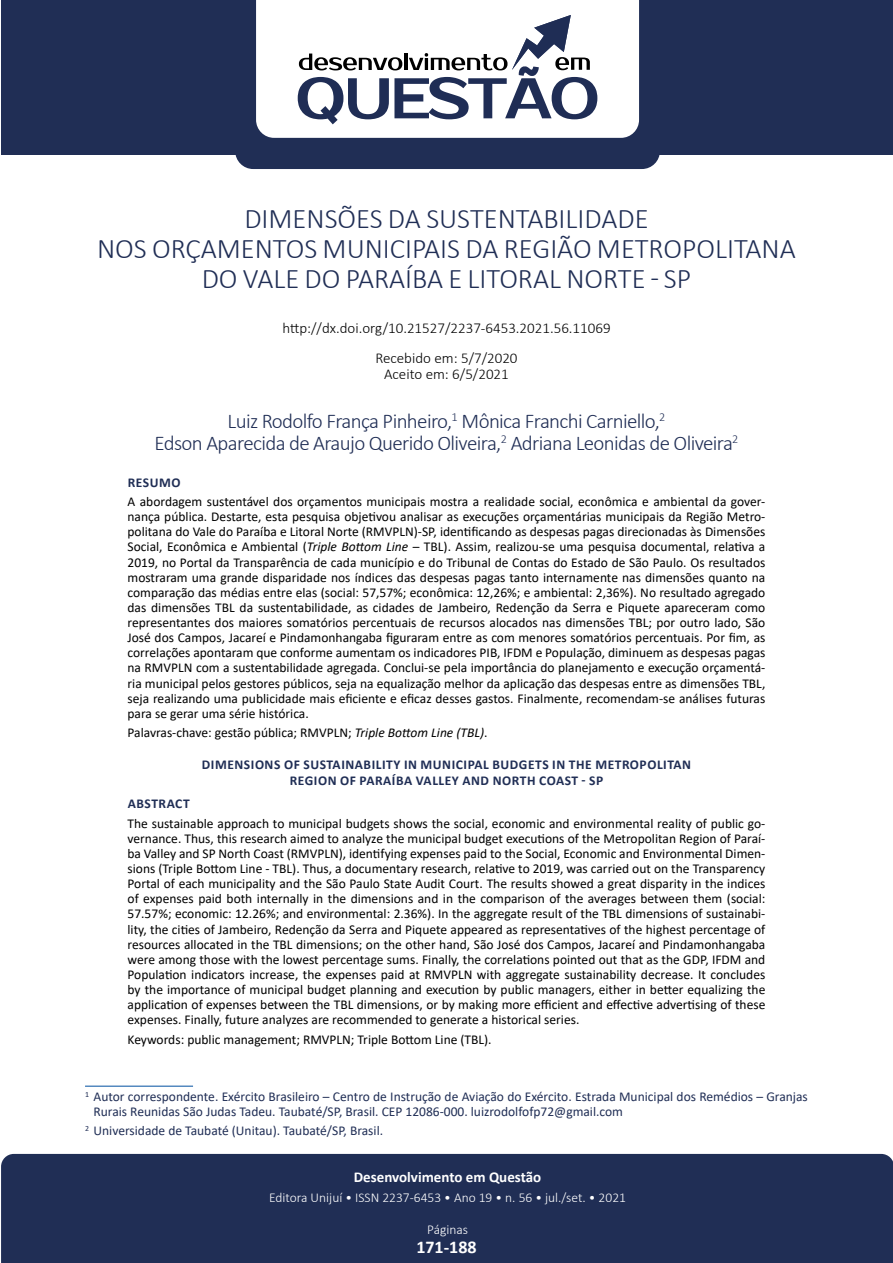
<style>
.page{position:relative;width:893px;height:1263px;background:#fff}
.page>*{position:absolute;margin:0;border:0;box-sizing:border-box;transform-origin:0 0}
.t1{font:300 28.5px/30.2px "Calibri";color:#202e55;text-align:center}
.t2{font:300 21px/22.6px "Calibri";letter-spacing:-.03em;color:#202e55;text-align:center}
.t3{font:700 18px "Calibri";color:#fff}
.t4{font:300 15px/29.4px "Calibri";color:#000;text-align:center}
.t5{font:700 15px "Calibri";color:#fff}
.t6{font:13.5px/15.1px "Calibri";color:#000;text-align:justify}
.t7{font:13.5px/15px "Calibri";color:#202e55}
.t8{font:700 13.5px/15.1px "Calibri";letter-spacing:.04em;color:#202e55;text-align:center}
.t9{font:300 13.5px "Calibri";color:#fff}
.s1{font-style:italic}
</style>
<div class="page">
<div style="left:1px;top:0;width:892px;height:154px;background:#202e55"></div>
<div style="left:235px;top:0;width:425px;height:169px;background:#202e55;border-radius:18px"></div>
<div style="left:256px;top:0;width:383px;height:138px;background:#fff"></div>
<svg style="left:298px;top:15px;width:299px;height:109px"></svg>
<div style="left:1px;top:1154px;width:892px;height:109px;background:#202e55"></div>
<hr style="left:85px;top:1086px;width:108px;height:1px;background:#004f9f">
<h1 class="t1" style="left:97px;top:203px;width:700px">DIMENSÕES DA SUSTENTABILIDADE<br>NOS ORÇAMENTOS MUNICIPAIS DA REGIÃO METROPOLITANA<br>DO VALE DO PARAÍBA E LITORAL NORTE - SP</h1>
<p class="t4" style="left:282px;top:314px;width:330px">http://dx.doi.org/10.21527/2237-6453.2021.56.11069<br>Recebido em: 5/7/2020</p>
<p class="t4" style="left:384px;top:360px;width:126px">Aceito em: 6/5/2021</p>
<h2 class="t2" style="left:154px;top:409px;width:585px">Luiz Rodolfo França Pinheiro,<sup>1</sup> Mônica Franchi Carniello,<sup>2<br></sup>Edson Aparecida de Araujo Querido Oliveira,<sup>2</sup> Adriana Leonidas de Oliveira<sup>2</sup></h2>
<p class="t8" style="left:128px;top:474px;width:54px">RESUMO</p>
<p class="t6" style="left:128px;top:494px;width:639px">A abordagem sustentável dos orçamentos municipais mostra a realidade social, econômica e ambiental da gover&shy;nança pública. Destarte, esta pesquisa objetivou analisar as execuções orçamentárias municipais da Região Metro&shy;politana do Vale do Paraíba e Litoral Norte (RMVPLN)-SP, identificando as despesas pagas direcionadas às Dimensões Social, Econômica e Ambiental (<span class="s1">Triple Bottom Line</span> – TBL). Assim, realizou-se uma pesquisa documental, relativa a 2019, no Portal da Transparência de cada município e do Tribunal de Contas do Estado de São Paulo. Os resultados mostraram uma grande disparidade nos índices das despesas pagas tanto internamente nas dimensões quanto na comparação das médias entre elas (social: 57,57%; econômica: 12,26%; e ambiental: 2,36%). No resultado agregado das dimensões TBL da sustentabilidade, as cidades de Jambeiro, Redenção da Serra e Piquete apareceram como representantes dos maiores somatórios percentuais de recursos alocados nas dimensões TBL; por outro lado, São José dos Campos, Jacareí e Pindamonhangaba figuraram entre as com menores somatórios percentuais. Por fim, as correlações apontaram que conforme aumentam os indicadores PIB, IFDM e População, diminuem as despesas pagas na RMVPLN com a sustentabilidade agregada. Conclui-se pela importância do planejamento e execução orçamentá&shy;ria municipal pelos gestores públicos, seja na equalização melhor da aplicação das despesas entre as dimensões TBL, seja realizando uma publicidade mais eficiente e eficaz desses gastos. Finalmente, recomendam-se análises futuras para se gerar uma série histórica.</p>
<p class="t6" style="left:128px;top:725px;width:362px">Palavras-chave: gestão pública; RMVPLN; <span class="s1">Triple Bottom Line (TBL)</span>.</p>
<p class="t8" style="left:202px;top:757px;width:491px">DIMENSIONS OF SUSTAINABILITY IN MUNICIPAL BUDGETS IN THE METROPOLITAN<br>REGION OF PARAÍBA VALLEY AND NORTH COAST - SP</p>
<p class="t8" style="left:128px;top:796px;width:63px">ABSTRACT</p>
<p class="t6" style="left:128px;top:815px;width:639px">The sustainable approach to municipal budgets shows the social, economic and environmental reality of public go&shy;vernance. Thus, this research aimed to analyze the municipal budget executions of the Metropolitan Region of Paraí&shy;ba Valley and SP North Coast (RMVPLN), identifying expenses paid to the Social, Economic and Environmental Dimen&shy;sions (Triple Bottom Line - TBL). Thus, a documentary research, relative to 2019, was carried out on the Transparency Portal of each municipality and the São Paulo State Audit Court. The results showed a great disparity in the indices of expenses paid both internally in the dimensions and in the comparison of the averages between them (social:<br>57.57%; economic: 12.26%; and environmental: 2.36%). In the aggregate result of the TBL dimensions of sustainabi&shy;lity, the cities of Jambeiro, Redenção da Serra and Piquete appeared as representatives of the highest percentage of resources allocated in the TBL dimensions; on the other hand, São José dos Campos, Jacareí and Pindamonhangaba were among those with the lowest percentage sums. Finally, the correlations pointed out that as the GDP, IFDM and Population indicators increase, the expenses paid at RMVPLN with aggregate sustainability decrease. It concludes by the importance of municipal budget planning and execution by public managers, either in better equalizing the application of expenses between the TBL dimensions, or by making more efficient and effective advertising of these expenses. Finally, future analyzes are recommended to generate a historical series.</p>
<p class="t6" style="left:128px;top:1031px;width:366px">Keywords: public management; RMVPLN; Triple Bottom Line (TBL).</p>
<p class="t7" style="left:94px;top:1089px;width:716px;text-indent:-8px"><sup>1</sup> Autor correspondente. Exército Brasileiro – Centro de Instrução de Aviação do Exército. Estrada Municipal dos Remédios – Granjas<br>Rurais Reunidas São Judas Tadeu. Taubaté/SP, Brasil. CEP 12086-000. luizrodolfofp72@gmail.com</p>
<p class="t7" style="left:85px;top:1123px;width:300px"><sup>2</sup> Universidade de Taubaté (Unitau). Taubaté/SP, Brasil.</p>
<p class="t5" style="left:354px;top:1167px;width:189px">Desenvolvimento em Questão</p>
<p class="t9" style="left:269px;top:1189px;width:358px">Editora Unijuí • ISSN 2237-6453 • Ano 19 • n. 56 • jul./set. • 2021</p>
<p class="t9" style="left:427px;top:1221px;width:42px">Páginas</p>
<h3 class="t3" style="left:416px;top:1234px;width:62px">171-188</h3>
</div>
